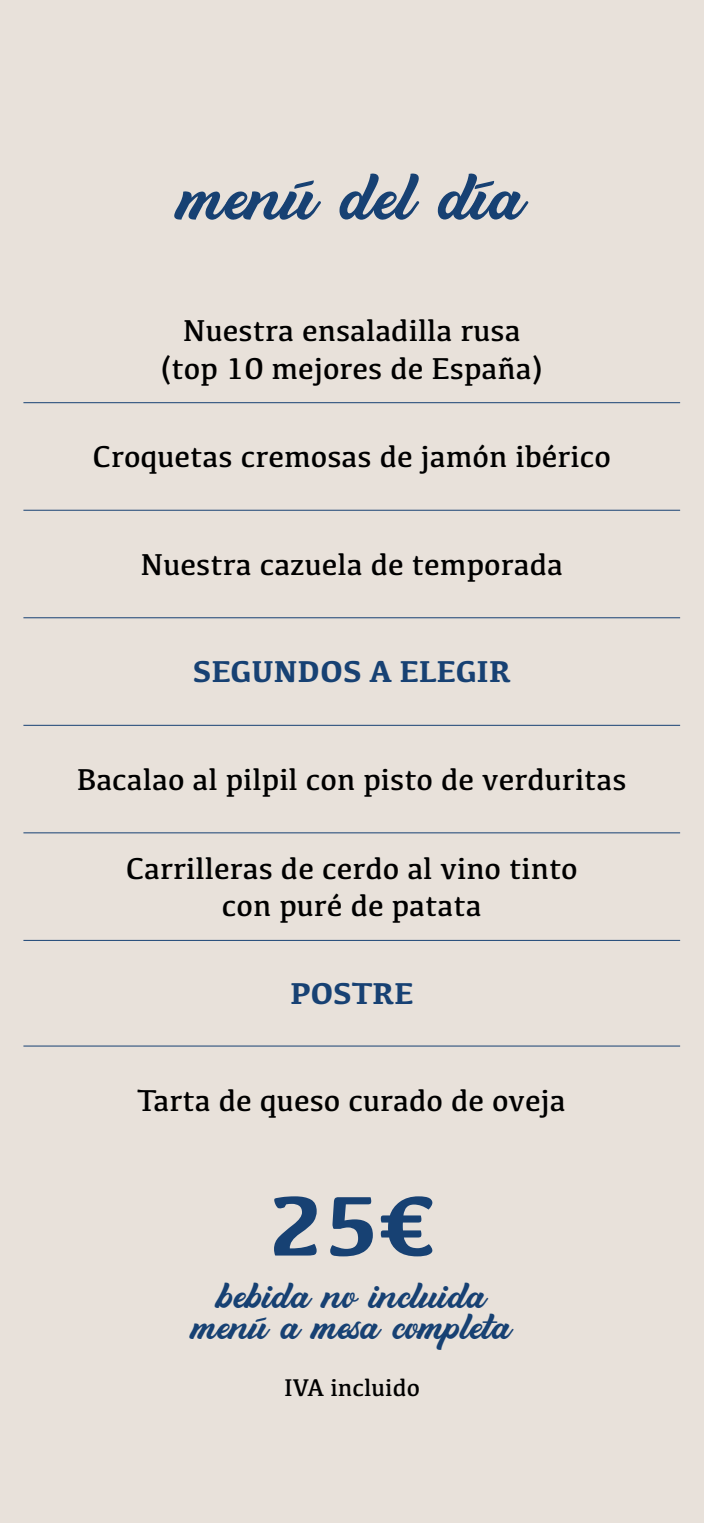
<style>
.page{position:relative;width:704px;height:1523px;background:#fff}
.page>*{position:absolute;margin:0;border:0;box-sizing:border-box;transform-origin:0 0}
.t1{font:700 87.5px "Kefa";color:#174173}
.t2{font:79.38px "Macrosty";color:#174173}
.t3{font:43.75px/31.2px "Macrosty";color:#174173;text-align:center}
.t4{font:31.25px/37.5px "Kefa";color:#000;text-align:center}
.t5{font:700 31.25px "Kefa";color:#174173}
.t6{font:25px "Kefa";color:#000}
</style>
<div class="page">
<div style="left:0;top:0;width:703px;height:1522px;background:#e8e1da"></div>
<hr style="left:23px;top:402px;width:656px;height:1px;background:#174173">
<hr style="left:23px;top:510px;width:656px;height:1px;background:#174173">
<hr style="left:23px;top:617px;width:656px;height:1px;background:#174173">
<hr style="left:23px;top:725px;width:656px;height:1px;background:#174173">
<hr style="left:23px;top:832px;width:656px;height:1px;background:#174173">
<hr style="left:23px;top:940px;width:656px;height:1px;background:#174173">
<hr style="left:23px;top:1046px;width:656px;height:1px;background:#174173">
<h2 class="t2" style="left:179px;top:146px;width:346px">menú del día</h2>
<p class="t4" style="left:162px;top:311px;width:381px">Nuestra ensaladilla rusa (top 10 mejores de España)</p>
<p class="t4" style="left:92px;top:437px;width:519px">Croquetas cremosas de jamón ibérico</p>
<p class="t4" style="left:140px;top:545px;width:424px">Nuestra cazuela de temporada</p>
<p class="t5" style="left:193px;top:651px;width:319px">SEGUNDOS A ELEGIR</p>
<p class="t4" style="left:77px;top:760px;width:551px">Bacalao al pilpil con pisto de verduritas</p>
<p class="t4" style="left:126px;top:848px;width:453px">Carrilleras de cerdo al vino tinto con puré de patata</p>
<p class="t5" style="left:290px;top:972px;width:125px">POSTRE</p>
<p class="t4" style="left:137px;top:1080px;width:429px">Tarta de queso curado de oveja</p>
<h1 class="t1" style="left:269px;top:1167px;width:166px">25€</h1>
<h3 class="t3" style="left:192px;top:1277px;width:320px">bebida no incluida menú a mesa completa</h3>
<p class="t6" style="left:284px;top:1372px;width:137px">IVA incluido</p>
</div>
